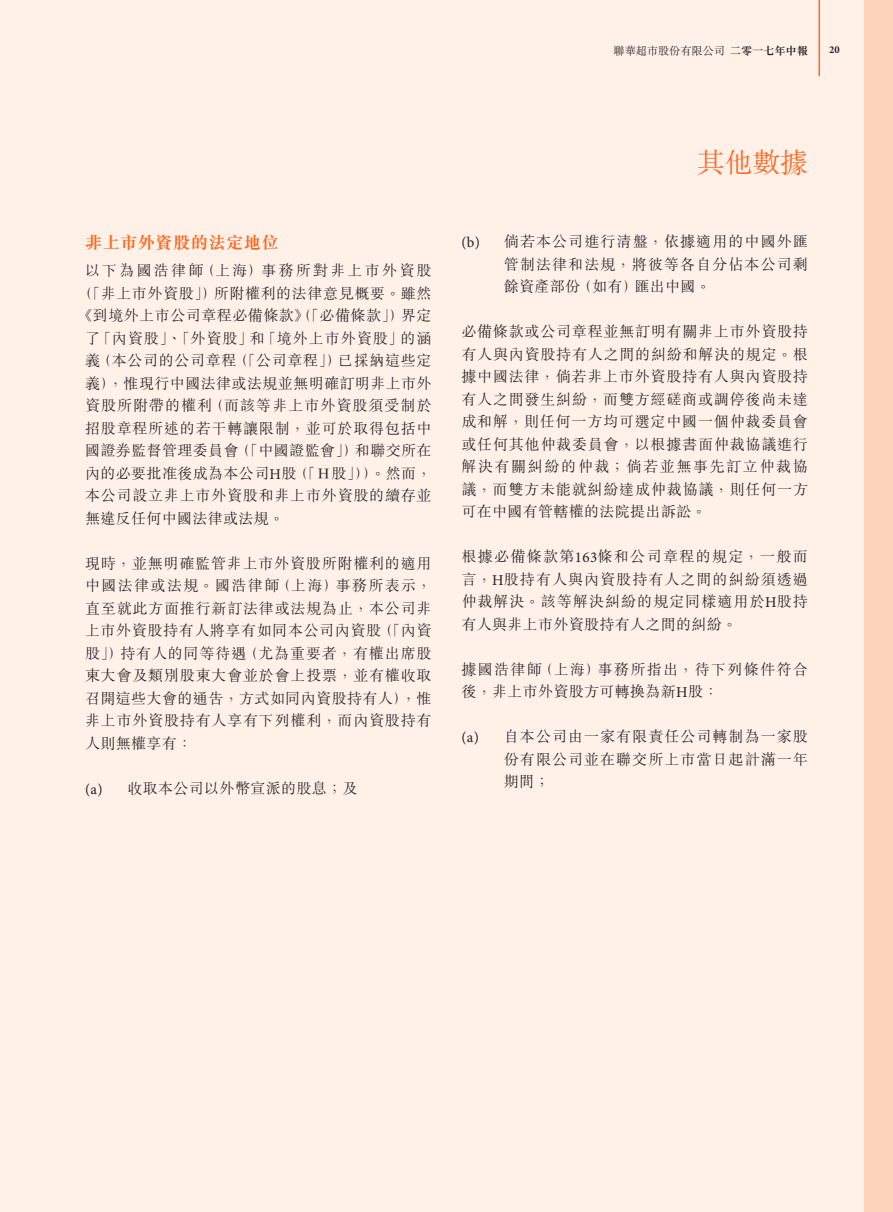
<style>
.page{position:relative;width:893px;height:1212px;background:#fff0e8}
.page>*{position:absolute;margin:0;border:0;box-sizing:border-box;transform-origin:0 0}
.t1{font:300 27.75px "M Sung HK";color:#ff661c}
.t2{font:700 17.25px "M Sung HK";letter-spacing:.02em;color:#ff661c}
.t3{font:300 15px/22.5px "M Sung HK";letter-spacing:.055em;color:#231f20}
.t4{font:300 15px/22.5px "M Sung HK";letter-spacing:.025em;color:#231f20}
.t5{font:300 15px/22.5px "M Sung HK";letter-spacing:.075em;color:#231f20}
.t6{font:300 15px/22.5px "M Sung HK";letter-spacing:.035em;color:#231f20}
.t7{font:300 15px "M Sung HK";letter-spacing:.03em;color:#231f20}
.t8{font:300 15px "M Sung HK";letter-spacing:.15em;color:#231f20}
.t9{font:300 15px "M Sung HK";letter-spacing:.09em;color:#231f20}
.t10{font:300 15px "M Sung HK";letter-spacing:.095em;color:#231f20}
.t11{font:15px "Minion Pro";color:#231f20}
.t12{font:300 11.25px "M Sung HK";letter-spacing:-.01em;color:#231f20}
.t13{font:700 10.5px "Minion Pro";color:#231f20}
.s1{font-weight:700}
.s2{font-family:"Minion Pro";font-weight:400}
</style>
<div class="page">
<div style="left:864px;top:0;width:29px;height:1212px;background:#ffd3bb"></div>
<hr style="left:818px;top:0;width:2px;height:76px;background:#ff661c">
<p class="t12" style="left:614px;top:43px;width:196px">聯華超市股份有限公司<span class="s1">二零一七年中報</span></p>
<p class="t13" style="left:829px;top:43px;width:12px">20</p>
<p class="t2" style="left:85px;top:231px;width:195px">非上市外資股的法定地位</p>
<p class="t8" style="left:200px;top:260px;width:233px">（上海）事務所對非上市外資股</p>
<p class="t8" style="left:85px;top:260px;width:120px">以下為國浩律師</p>
<p class="t3" style="left:78px;top:281px;width:141px">（「非上市外資股」）</p>
<p class="t3" style="left:214px;top:281px;width:219px">所附權利的法律意見概要。雖然</p>
<p class="t6" style="left:401px;top:304px;width:33px;text-indent:-323px">《到境外上市公司章程必備條款》（「必備條款」）<br>的涵</p>
<p class="t3" style="left:401px;top:304px;width:32px">界定</p>
<p class="t3" style="left:97px;top:326px;width:158px">「內資股」、「外資股」</p>
<p class="t3" style="left:262px;top:326px;width:143px">「境外上市外資股」</p>
<p class="t3" style="left:250px;top:326px;width:16px">和</p>
<p class="t3" style="left:85px;top:326px;width:16px">了</p>
<p class="t3" style="left:97px;top:349px;width:141px">（本公司的公司章程</p>
<p class="t3" style="left:233px;top:349px;width:110px">（「公司章程」）</p>
<p class="t3" style="left:85px;top:349px;width:16px">義</p>
<p class="t7" style="left:85px;top:372px;width:348px">義，）惟現行中國法律或法規並無明確訂明非上市外</p>
<p class="t3" style="left:209px;top:394px;width:224px">（而該等非上市外資股須受制於</p>
<p class="t3" style="left:338px;top:349px;width:95px">已採納這些定</p>
<p class="t3" style="left:85px;top:394px;width:129px">資股所附帶的權利</p>
<p class="t3" style="left:85px;top:416px;width:348px">招股章程所述的若干轉讓限制，並可於取得包括中</p>
<p class="t3" style="left:355px;top:439px;width:78px">和聯交所在</p>
<p class="t4" style="left:85px;top:439px;width:155px">國證券監督管理委員會</p>
<p class="t3" style="left:235px;top:439px;width:124px">（「中國證監會」）</p>
<p class="t4" style="left:85px;top:461px;width:348px">內的必要批准後成為本公司<span class="s2">H</span>股<br>本公司設立非上市外資股和非上市外資股的續存並無違反任何中國法律或法規。</p>
<p class="t3" style="left:85px;top:551px;width:348px;text-align:right">現時，並無明確監管非上市外資股所附權利的適用事務所表示，</p>
<p class="t3" style="left:293px;top:461px;width:140px">（「Ｈ股」））。然而，</p>
<p class="t10" style="left:85px;top:575px;width:196px">中國法律或法規。國浩律師</p>
<p class="t3" style="left:85px;top:596px;width:348px">直至就此方面推行新訂法律或法規為止，本公司非</p>
<p class="t3" style="left:378px;top:619px;width:55px">（「內資</p>
<p class="t3" style="left:276px;top:574px;width:64px">（上海）</p>
<p class="t3" style="left:243px;top:619px;width:190px;text-indent:-158px">上市外資股持有人將享有如同本公司內資股<br>（尤為重要者，有權出席股</p>
<p class="t3" style="left:120px;top:641px;width:128px">持有人的同等待遇</p>
<p class="t3" style="left:85px;top:641px;width:348px">股」）<br>東大會及類別股東大會並於會上投票，並有權收取召開這些大會的通告，方式如同內資股持有人，）惟非上市外資股持有人享有下列權利，而內資股持有人則無權享有：</p>
<p class="t4" style="left:128px;top:776px;width:231px">收取本公司以外幣宣派的股息；及</p>
<p class="t11" style="left:85px;top:779px;width:19px">a( )</p>
<p class="t11" style="left:461px;top:232px;width:20px">b( )</p>
<h1 class="t1" style="left:697px;top:144px;width:112px">其他數據</h1>
<p class="t5" style="left:504px;top:230px;width:305px">倘若本公司進行清盤，依據適用的中國外匯</p>
<p class="t5" style="left:634px;top:252px;width:175px;text-indent:-131px">管制法律和法規，將彼等各自分佔本公司剩匯出中國。</p>
<p class="t3" style="left:504px;top:275px;width:78px">餘資產部份</p>
<p class="t3" style="left:461px;top:320px;width:348px;text-align:justify">必備條款或公司章程並無訂明有關非上市外資股持有人與內資股持有人之間的糾紛和解決的規定。根據中國法律，倘若非上市外資股持有人與內資股持有人之間發生糾紛，而雙方經磋商或調停後尚未達成和解，則任何一方均可選定中國一個仲裁委員會或任何其他仲裁委員會，以根據書面仲裁協議進行解決有關糾紛的仲裁；倘若並無事先訂立仲裁協議，而雙方未能就糾紛達成仲裁協議，則任何一方可在中國有管轄權的法院提出訴訟。</p>
<p class="t3" style="left:461px;top:545px;width:348px;text-align:justify">根據必備條款第<span class="s2">163</span>條和公司章程的規定，一般而言，<span class="s2">H</span>股持有人與內資股持有人之間的糾紛須透過仲裁解決。該等解決糾紛的規定同樣適用於<span class="s2">H</span>股持有人與非上市外資股持有人之間的糾紛。</p>
<p class="t9" style="left:598px;top:659px;width:212px">事務所指出，待下列條件符合</p>
<p class="t3" style="left:577px;top:275px;width:63px">（如有）</p>
<p class="t4" style="left:461px;top:657px;width:258px">據國浩律師<br>後，非上市外資股方可轉換為新<span class="s2">H</span>股：</p>
<p class="t3" style="left:504px;top:725px;width:305px">自本公司由一家有限責任公司轉制為一家股</p>
<p class="t3" style="left:538px;top:657px;width:64px">（上海）</p>
<p class="t11" style="left:461px;top:727px;width:19px">a( )</p>
<p class="t3" style="left:504px;top:747px;width:305px">份有限公司並在聯交所上市當日起計滿一年期間;</p>
</div>
